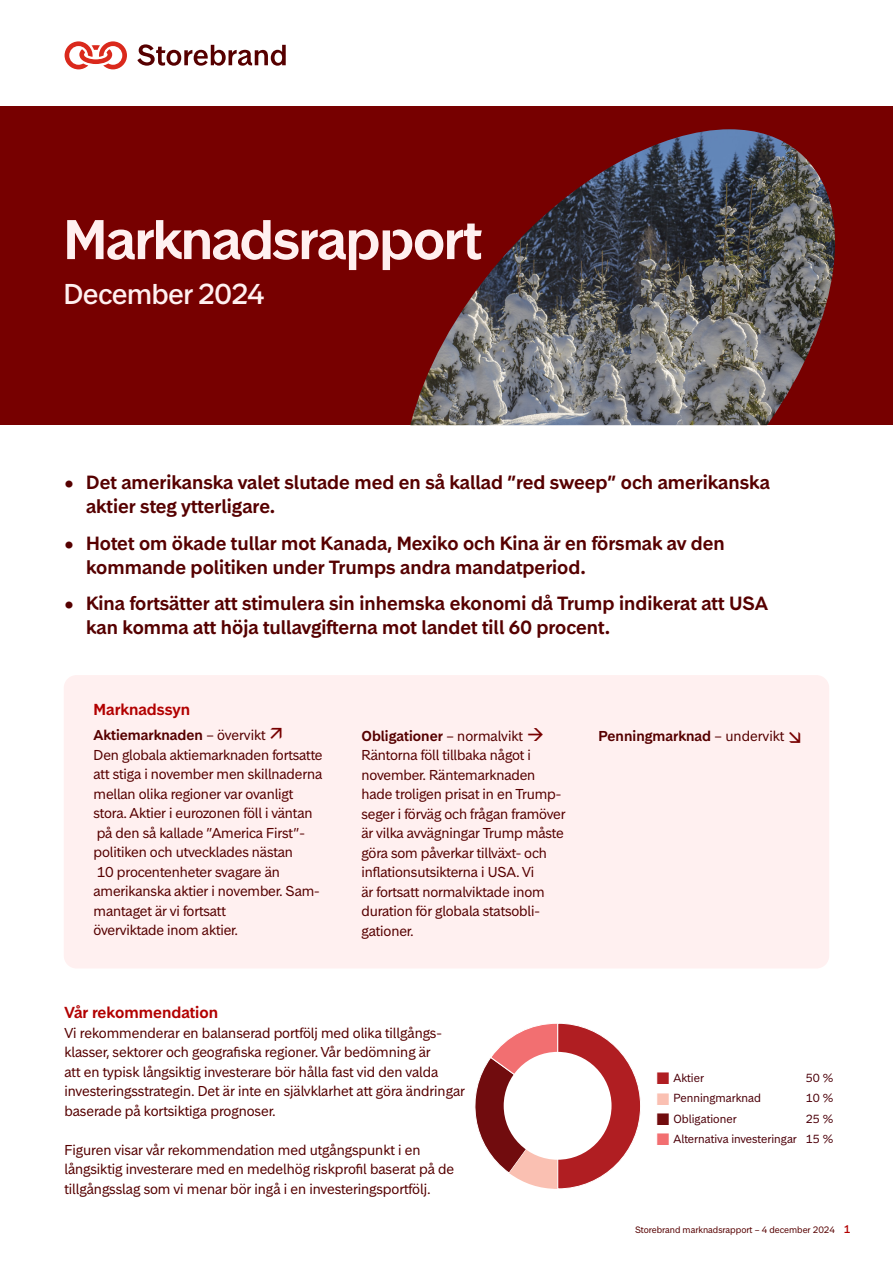
<style>
.page{position:relative;width:893px;height:1263px;background:#fff}
.page>*{position:absolute;margin:0;border:0;box-sizing:border-box;transform-origin:0 0}
.titel-1-2024{font:600 52.5px "Storebrand Display";letter-spacing:-.01em;color:#fff0f0}
.titel-2-2024{font:500 27px "Storebrand Display";letter-spacing:-.005em;color:#fff0f0}
.ingress-2024{font:600 18px/24px "Storebrand Text";color:#560000}
.mellanrubrik-1-2024{font:600 15px "Storebrand Text";color:#b20000}
.brödtext-2-u-avstånd-2024{font:13.5px/19.5px "Storebrand Text";letter-spacing:-.01em;color:#560000}
.brödtext-1-2024{font:13.5px/19.5px "Storebrand Text";letter-spacing:-.005em;color:#560000}
.brödtext-2-u-avstånd-2024-2{font:600 13.5px "Storebrand Text";color:#560000}
.t1{font:11.1px "Storebrand Text";color:#4d000a}
.t2{font:10.5px "Storebrand Text";color:#4d000a}
.t3{font:8.7px "Storebrand Text";color:#560000}
.s1{font-weight:400}
.s2{color:#700}
.s3{color:#b01e22}
.s4{color:#fac0b2}
.s5{color:#710c0e}
.s6{color:#f26f71}
.s7{font-weight:500;font-size:10.5px;color:#b20000}
</style>
<div class="page">
<div style="left:0;top:106px;width:893px;height:319px;background:#700"></div>
<img style="left:410px;top:129px;width:425px;height:296px">
<div style="left:64px;top:675px;width:765px;height:293px;background:#fff0f0;border-radius:13px"></div>
<svg style="left:475px;top:1023px;width:166px;height:166px"></svg>
<div style="left:504px;top:1052px;width:107px;height:108px;background:#fff;border-radius:50%"></div>
<svg style="left:137px;top:44px;width:149px;height:22px"></svg>
<svg style="left:65px;top:41px;width:62px;height:28px"></svg>
<p class="titel-1-2024" style="left:64px;top:205px;width:419px">Marknadsrapport</p>
<p class="titel-2-2024" style="left:64px;top:276px;width:202px">December 2024</p>
<p class="ingress-2024" style="left:86px;top:470px;width:685px;text-indent:-21px">• Det amerikanska valet slutade med en så kallad ”red sweep” och amerikanska aktier steg ytterligare.</p>
<p class="ingress-2024" style="left:86px;top:531px;width:640px;text-indent:-21px">• Hotet om ökade tullar mot Kanada, Mexiko och Kina är en försmak av den kommande politiken under Trumps andra mandatperiod.</p>
<p class="ingress-2024" style="left:86px;top:591px;width:684px;text-indent:-21px">• Kina fortsätter att stimulera sin inhemska ekonomi då Trump indikerat att USA kan komma att höja tullavgifterna mot landet till 60 procent.</p>
<p class="mellanrubrik-1-2024" style="left:94px;top:699px;width:98px">Marknadssyn</p>
<p class="brödtext-2-u-avstånd-2024-2" style="left:94px;top:726px;width:174px">Aktiemarknaden <span class="s1">– övervikt</span></p>
<p class="brödtext-2-u-avstånd-2024" style="left:94px;top:745px;width:231px">Den globala aktiemarknaden fortsatte att stiga i november men skillnaderna mellan olika regioner var ovanligt stora. Aktier i eurozonen föll i väntan på den så kallade ”America First”- politiken och utvecklades nästan<br>10 procentenheter svagare än amerikanska aktier i november. Sam&shy;mantaget är vi fortsatt<br>överviktade inom aktier.</p>
<p class="brödtext-2-u-avstånd-2024-2" style="left:361px;top:726px;width:185px">Obligationer <span class="s1">– normalvikt</span> <span class="s2">→</span></p>
<p class="brödtext-2-u-avstånd-2024" style="left:361px;top:745px;width:206px">Räntorna föll tillbaka något i november. Räntemarknaden hade troligen prisat in en Trump&shy;seger i förväg och frågan framöver är vilka avvägningar Trump måste göra som påverkar tillväxt- och inflationsutsikterna i USA. Vi<br>är fortsatt normalviktade inom duration för globala statsobli&shy;gationer.</p>
<p class="mellanrubrik-1-2024" style="left:64px;top:1002px;width:155px">Vår rekommendation</p>
<p class="brödtext-1-2024" style="left:64px;top:1023px;width:402px">Vi rekommenderar en balanserad portfölj med olika tillgångs&shy;klasser, sektorer och geografiska regioner. Vår bedömning är<br>att en typisk långsiktig investerare bör hålla fast vid den valda investeringsstrategin. Det är inte en självklarhet att göra ändringar baserade på kortsiktiga prognoser.</p>
<p class="brödtext-1-2024" style="left:64px;top:1140px;width:391px">Figuren visar vår rekommendation med utgångspunkt i en långsiktig investerare med en medelhög riskprofil baserat på de tillgångsslag som vi menar bör ingå i en investeringsportfölj.</p>
<p class="brödtext-2-u-avstånd-2024-2" style="left:598px;top:727px;width:187px">Penningmarknad <span class="s1">– undervikt</span></p>
<p class="t2" style="left:667px;top:1067px;width:46px"><span class="s3">■</span> Aktier</p>
<p class="t2" style="left:809px;top:1067px;width:28px">50 %</p>
<p class="t2" style="left:667px;top:1087px;width:101px"><span class="s4">■</span> Penningmarknad</p>
<p class="t2" style="left:809px;top:1087px;width:28px">10 %</p>
<p class="t2" style="left:667px;top:1106px;width:77px"><span class="s5">■</span> Obligationer</p>
<p class="t2" style="left:809px;top:1106px;width:28px">25 %</p>
<p class="t1" style="left:657px;top:1070px;width:49px"><span class="s3">■</span> Aktier</p>
<p class="t1" style="left:806px;top:1070px;width:29px">50 %</p>
<p class="t1" style="left:657px;top:1091px;width:106px"><span class="s4">■</span> Penningmarknad</p>
<p class="t1" style="left:806px;top:1091px;width:29px">10 %</p>
<p class="t1" style="left:657px;top:1111px;width:81px"><span class="s5">■</span> Obligationer</p>
<p class="t1" style="left:806px;top:1111px;width:29px">25 %</p>
<p class="t1" style="left:657px;top:1131px;width:178px"><span class="s6">■</span> Alternativa investeringar 15 %</p>
<p class="t3" style="left:635px;top:1223px;width:217px">Storebrand marknadsrapport – 4 december 2024 <span class="s7">1</span></p>
</div>
